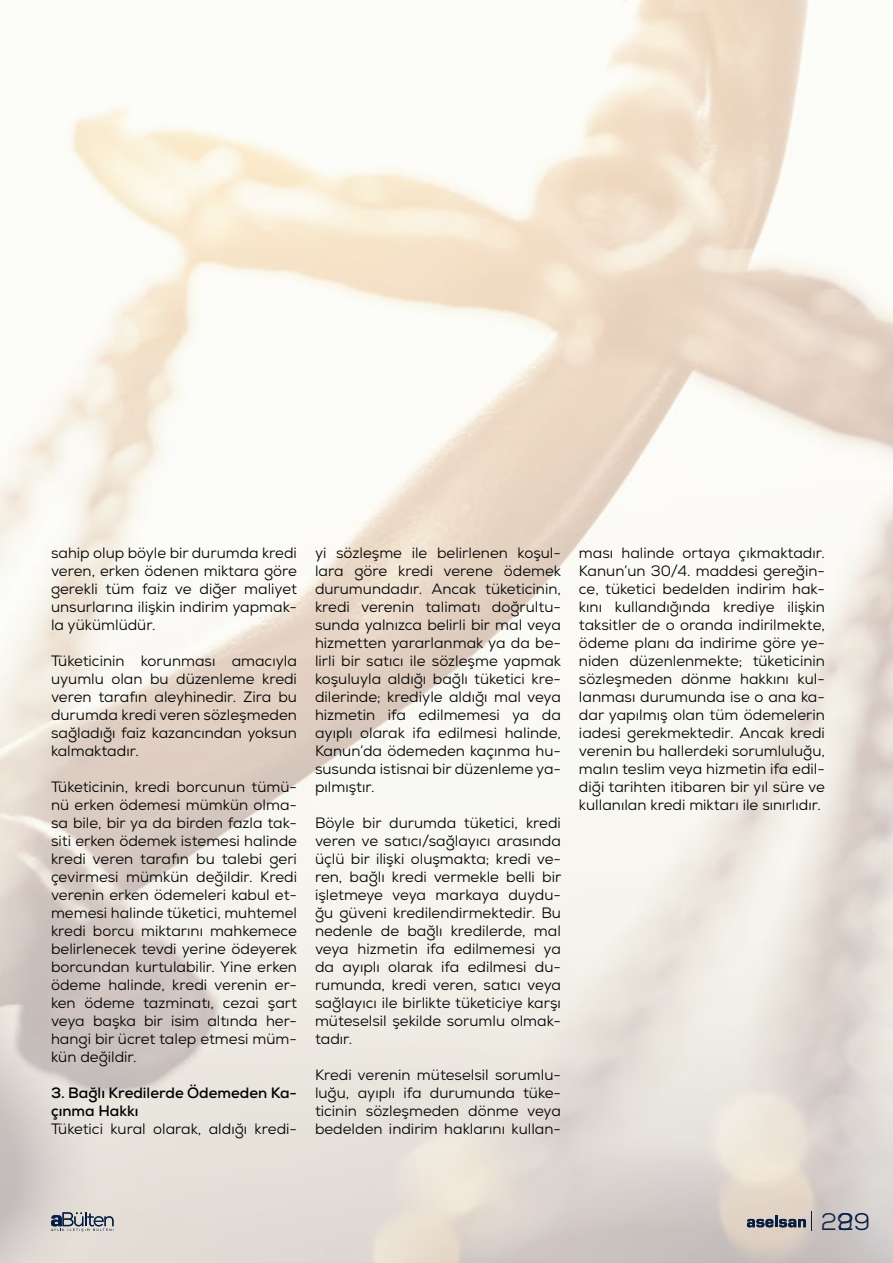
<style>
.page{position:relative;width:893px;height:1263px;background:#fff}
.page>*{position:absolute;margin:0;border:0;box-sizing:border-box;transform-origin:0 0}
.t1{font:24px "Nexa";color:#041d47}
.t2{font:15px/18px "Nexa";color:#000;text-align:justify}
.t3{font:700 15px/18px "Nexa";color:#000}
</style>
<div class="page">
<img style="left:0;top:0;width:893px;height:1263px">
<svg style="left:747px;top:1215px;width:59px;height:12px"></svg>
<svg style="left:51px;top:1212px;width:63px;height:20px"></svg>
<svg style="left:812px;top:1211px;width:1px;height:20px"></svg>
<p class="t2" style="left:51px;top:544px;width:247px">sahip olup böyle bir durumda kredi veren, erken ödenen miktara göre gerekli tüm faiz ve diğer maliyet unsurlarına ilişkin indirim yapmak&shy;la yükümlüdür.</p>
<p class="t2" style="left:51px;top:652px;width:247px">Tüketicinin korunması amacıyla uyumlu olan bu düzenleme kredi veren tarafın aleyhinedir. Zira bu durumda kredi veren sözleşmeden sağladığı faiz kazancından yoksun kalmaktadır.</p>
<p class="t2" style="left:51px;top:778px;width:248px">Tüketicinin, kredi borcunun tümü&shy;nü erken ödemesi mümkün olma&shy;sa bile, bir ya da birden fazla tak&shy;siti erken ödemek istemesi halinde kredi veren tarafın bu talebi geri çevirmesi mümkün değildir. Kredi verenin erken ödemeleri kabul et&shy;memesi halinde tüketici, muhtemel kredi borcu miktarını mahkemece belirlenecek tevdi yerine ödeyerek borcundan kurtulabilir. Yine erken ödeme halinde, kredi verenin er&shy;ken ödeme tazminatı, cezai şart veya başka bir isim altında her&shy;hangi bir ücret talep etmesi müm&shy;kün değildir.</p>
<p class="t3" style="left:51px;top:1084px;width:247px">3. Bağlı Kredilerde Ödemeden Ka&shy;çınma Hakkı</p>
<p class="t2" style="left:51px;top:1120px;width:247px">Tüketici kural olarak, aldığı kredi-</p>
<p class="t2" style="left:315px;top:544px;width:248px">yi sözleşme ile belirlenen koşul&shy;lara göre kredi verene ödemek durumundadır. Ancak tüketicinin, kredi verenin talimatı doğrultu&shy;sunda yalnızca belirli bir mal veya hizmetten yararlanmak ya da be&shy;lirli bir satıcı ile sözleşme yapmak koşuluyla aldığı bağlı tüketici kre&shy;dilerinde; krediyle aldığı mal veya hizmetin ifa edilmemesi ya da ayıplı olarak ifa edilmesi halinde, Kanun’da ödemeden kaçınma hu&shy;susunda istisnai bir düzenleme ya&shy;pılmıştır.</p>
<p class="t2" style="left:315px;top:814px;width:248px">Böyle bir durumda tüketici, kredi veren ve satıcı/sağlayıcı arasında üçlü bir ilişki oluşmakta; kredi ve&shy;ren, bağlı kredi vermekle belli bir işletmeye veya markaya duydu&shy;ğu güveni kredilendirmektedir. Bu nedenle de bağlı kredilerde, mal veya hizmetin ifa edilmemesi ya da ayıplı olarak ifa edilmesi du&shy;rumunda, kredi veren, satıcı veya sağlayıcı ile birlikte tüketiciye karşı müteselsil şekilde sorumlu olmak&shy;tadır.</p>
<p class="t2" style="left:315px;top:1066px;width:247px">Kredi verenin müteselsil sorumlu&shy;luğu, ayıplı ifa durumunda tüke&shy;ticinin sözleşmeden dönme veya bedelden indirim haklarını kullan-</p>
<p class="t2" style="left:579px;top:544px;width:247px">ması halinde ortaya çıkmaktadır.<br>Kanun’un 30/4. maddesi gereğin&shy;ce, tüketici bedelden indirim hak&shy;kını kullandığında krediye ilişkin taksitler de o oranda indirilmekte, ödeme planı da indirime göre ye&shy;niden düzenlenmekte; tüketicinin sözleşmeden dönme hakkını kul&shy;lanması durumunda ise o ana ka&shy;dar yapılmış olan tüm ödemelerin iadesi gerekmektedir. Ancak kredi verenin bu hallerdeki sorumluluğu, malın teslim veya hizmetin ifa edil&shy;diği tarihten itibaren bir yıl süre ve kullanılan kredi miktarı ile sınırlıdır.</p>
<h1 class="t1" style="left:821px;top:1206px;width:34px">29</h1>
<h1 class="t1" style="left:838px;top:1206px;width:34px">29</h1>
</div>
